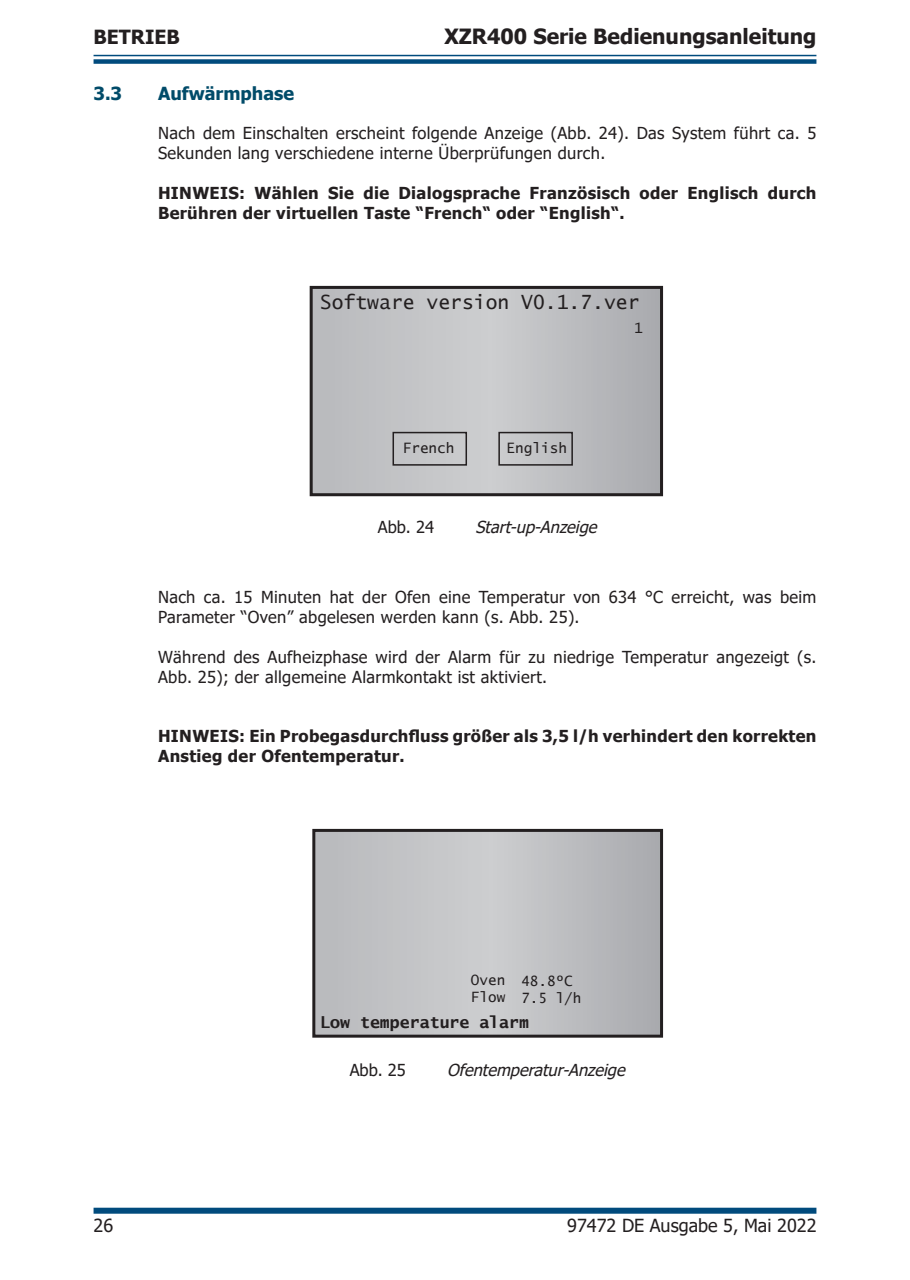
<style>
.page{position:relative;width:910px;height:1280px;background:#fff}
.page>*{position:absolute;margin:0;border:0;box-sizing:border-box;transform-origin:0 0}
.t1{font:700 21px "Tahoma";color:#231f20}
.t2{font:19.65px "Lucida Sans Typewriter";color:#231f20}
.t3{font:700 19.5px "Tahoma";color:#231f20}
.t4{font:18px "Tahoma";color:#231f20}
.t5{font:700 18px "Tahoma";color:#014b69}
.Paragraph_UM{font:16.5px/19.8px "Tahoma";letter-spacing:.02em;color:#231f20}
.Paragraph_UM-2{font:700 16.5px/19.8px "Tahoma";letter-spacing:.02em;color:#231f20}
.t6{font:italic 16.5px "Tahoma";color:#231f20}
.t7{font:700 16.5px "Lucida Sans Typewriter";color:#231f20}
.t8{font:14.4px "Lucida Sans Typewriter";color:#231f20}
.t9{font:14.25px/17.1px "Lucida Sans Typewriter";color:#231f20}
</style>
<div class="page">
<hr style="left:94px;top:55px;width:722px;height:1px;background:#014b7d">
<div style="left:94px;top:59px;width:722px;height:5px;background:#014b7d"></div>
<div style="left:94px;top:1208px;width:722px;height:6px;background:#014b7d"></div>
<div style="left:311px;top:287px;width:350px;height:208px;background:linear-gradient(to right,#c6c7ca,#b7b8bb)"></div>
<div style="left:310px;top:286px;width:353px;height:210px;border:3px solid #231f20"></div>
<div style="left:392px;top:432px;width:75px;height:34px;border:2px solid #231f20"></div>
<div style="left:498px;top:432px;width:75px;height:34px;border:2px solid #231f20"></div>
<div style="left:314px;top:830px;width:348px;height:206px;background:linear-gradient(to right,#c6c7ca,#b7b8bb)"></div>
<div style="left:312px;top:829px;width:351px;height:209px;border:3px solid #231f20"></div>
<p class="t3" style="left:94px;top:24px;width:88px">BETRIEB</p>
<p class="t1" style="left:444px;top:22px;width:374px">XZR400 Serie Bedienungsanleitung</p>
<p class="t5" style="left:94px;top:81px;width:30px">3.3</p>
<p class="t5" style="left:158px;top:81px;width:138px">Aufwärmphase</p>
<p class="Paragraph_UM" style="left:158px;top:124px;width:660px">Nach dem Einschalten erscheint folgende Anzeige (Abb. 24). Das System führt ca. 5<br>Sekunden lang verschiedene interne Überprüfungen durch.</p>
<p class="Paragraph_UM-2" style="left:158px;top:184px;width:660px">HINWEIS: Wählen Sie die Dialogsprache Französisch oder Englisch durch<br>Berühren der virtuellen Taste “French“ oder “English“.</p>
<p class="t2" style="left:320px;top:290px;width:321px">Software version V0.1.7.ver</p>
<p class="t8" style="left:634px;top:320px;width:10px">1</p>
<p class="t8" style="left:403px;top:440px;width:53px">French</p>
<p class="t8" style="left:506px;top:440px;width:62px">English</p>
<p class="Paragraph_UM" style="left:378px;top:518px;width:58px">Abb. 24</p>
<p class="t6" style="left:475px;top:516px;width:128px">Start-up-Anzeige</p>
<p class="Paragraph_UM" style="left:158px;top:588px;width:660px">Nach ca. 15 Minuten hat der Ofen eine Temperatur von 634 °C erreicht, was beim<br>Parameter “Oven” abgelesen werden kann (s. Abb. 25).</p>
<p class="Paragraph_UM" style="left:158px;top:648px;width:660px">Während des Aufheizphase wird der Alarm für zu niedrige Temperatur angezeigt (s.<br>Abb. 25); der allgemeine Alarmkontakt ist aktiviert.</p>
<p class="Paragraph_UM-2" style="left:158px;top:727px;width:660px">HINWEIS: Ein Probegasdurchfluss größer als 3,5 l/h verhindert den korrekten<br>Anstieg der Ofentemperatur.</p>
<p class="t9" style="left:471px;top:972px;width:36px">Oven<br>Flow</p>
<p class="t7" style="left:320px;top:1012px;width:210px">Low temperature alarm</p>
<p class="t9" style="left:521px;top:972px;width:62px">48.8ºC<br>7.5 l/h</p>
<p class="Paragraph_UM" style="left:350px;top:1061px;width:58px">Abb. 25</p>
<p class="t6" style="left:447px;top:1059px;width:185px">Ofentemperatur-Anzeige</p>
<p class="t4" style="left:94px;top:1213px;width:21px">26</p>
<p class="t4" style="left:567px;top:1213px;width:251px">97472 DE Ausgabe 5, Mai 2022</p>
</div>
